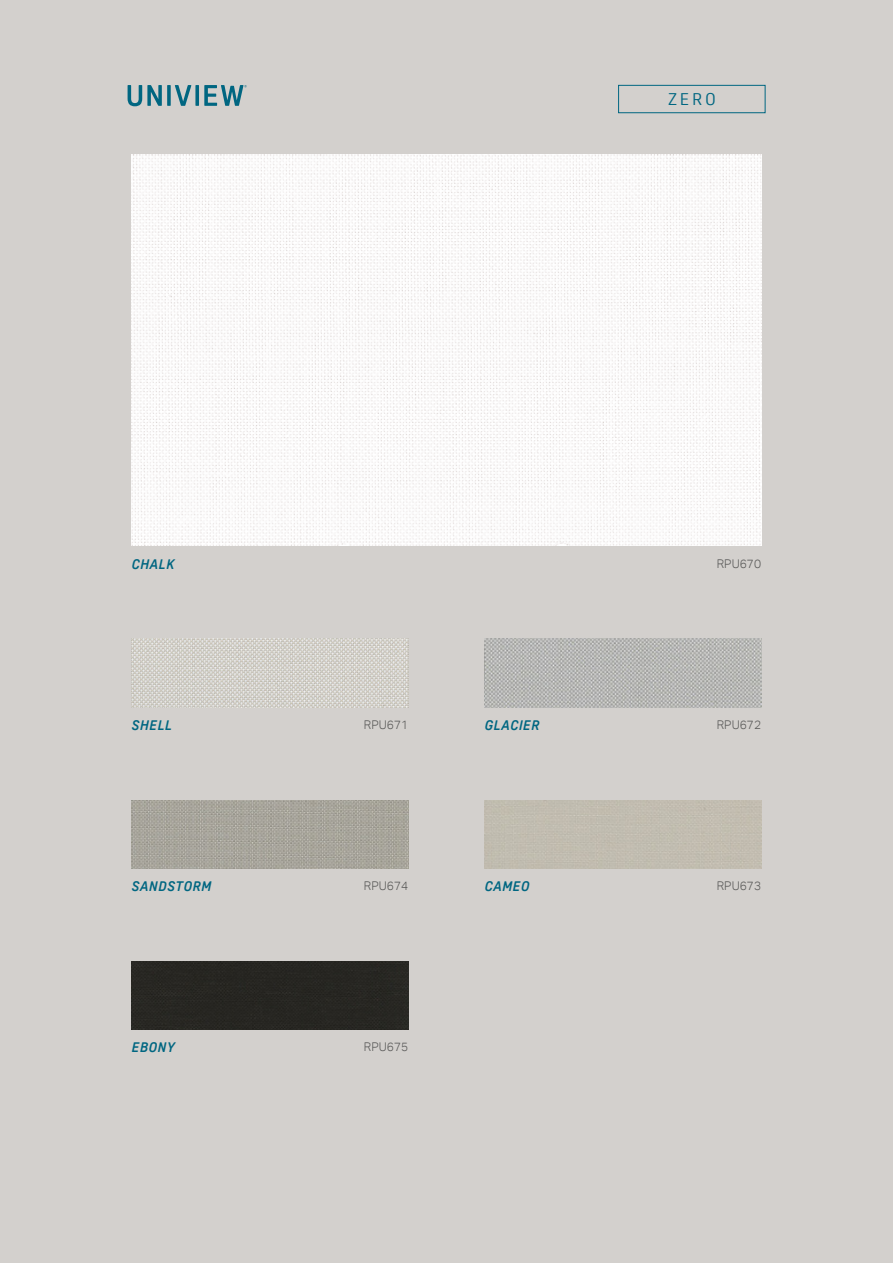
<style>
.page{position:relative;width:893px;height:1263px;background:#d3d0cd}
.page>*{position:absolute;margin:0;border:0;box-sizing:border-box;transform-origin:0 0}
.t1{font:16.5px "Oscine";color:#006681}
.t2{font:italic 700 13.5px "Oscine";letter-spacing:.05em;color:#006681}
.t3{font:300 12px "Aktiv Grotesk";color:#575756}
</style>
<div class="page">
<div style="left:132px;top:961px;width:276px;height:68px;background:#272622"></div>
<img style="left:132px;top:800px;width:276px;height:68px">
<div style="left:485px;top:800px;width:276px;height:68px;background:#c1bcb0"></div>
<img style="left:132px;top:639px;width:276px;height:68px">
<img style="left:485px;top:639px;width:276px;height:68px">
<div style="left:618px;top:85px;width:147px;height:28px;border:1px solid #006681"></div>
<img style="left:132px;top:155px;width:629px;height:391px">
<svg style="left:128px;top:85px;width:119px;height:21px"></svg>
<p class="t1" style="left:668px;top:90px;width:49px">ZERO</p>
<p class="t2" style="left:132px;top:556px;width:44px">CHALK</p>
<p class="t3" style="left:717px;top:556px;width:46px">RPU670</p>
<p class="t2" style="left:132px;top:717px;width:42px">SHELL</p>
<p class="t2" style="left:485px;top:717px;width:56px">GLACIER</p>
<p class="t3" style="left:364px;top:718px;width:46px">RPU671</p>
<p class="t2" style="left:132px;top:879px;width:81px">SANDSTORM</p>
<p class="t2" style="left:485px;top:879px;width:46px">CAMEO</p>
<p class="t3" style="left:364px;top:879px;width:46px">RPU674</p>
<p class="t2" style="left:132px;top:1040px;width:44px">EBONY</p>
<p class="t3" style="left:364px;top:1040px;width:46px">RPU675</p>
<p class="t3" style="left:717px;top:718px;width:46px">RPU672</p>
<p class="t3" style="left:717px;top:879px;width:46px">RPU673</p>
</div>
